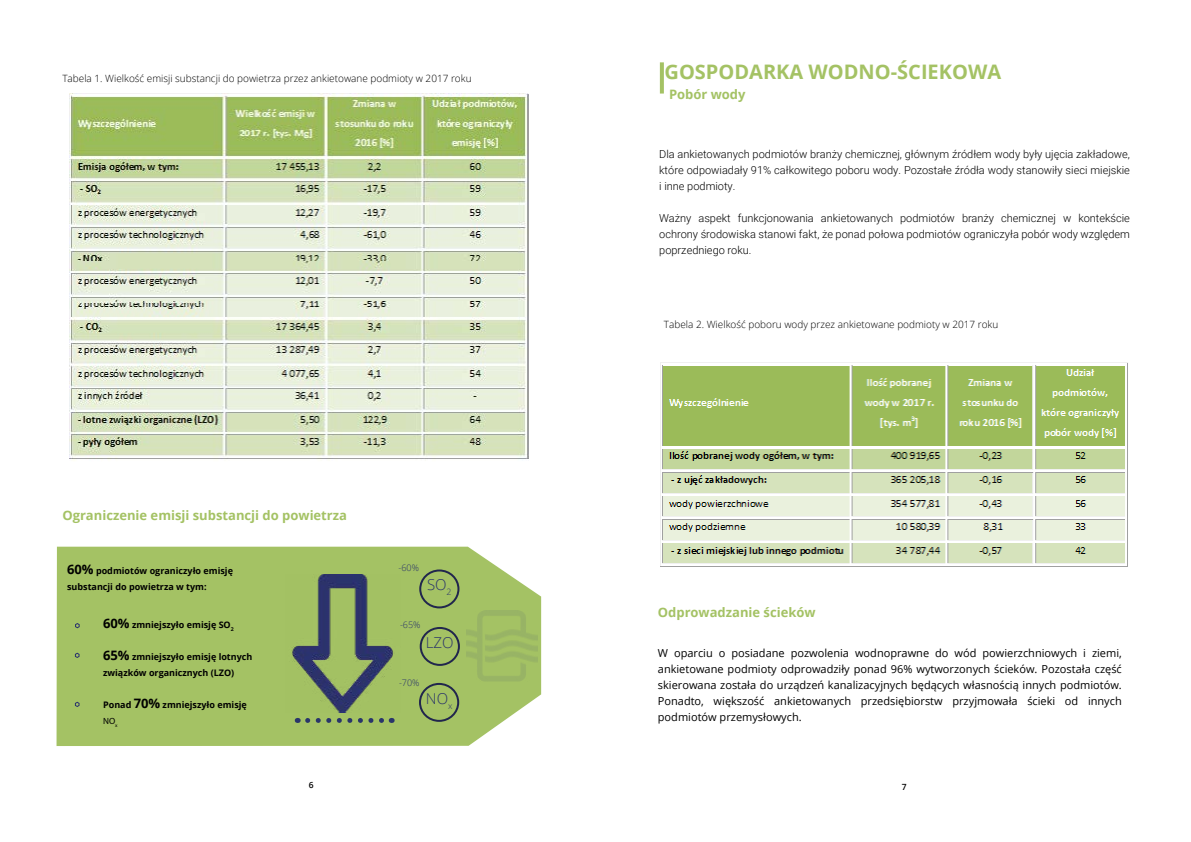
<style>
.page{position:relative;width:1191px;height:842px;background:#fff}
.page>*{position:absolute;margin:0;border:0;box-sizing:border-box;transform-origin:0 0}
.t1{font:700 20px "Open Sans";color:#a4c264}
.t2{font:300 15px "Open Sans";color:#2a346a}
.t3{font:700 13px "Open Sans";color:#a4c264}
.t4{font:300 11px/16px "Roboto";color:#000;text-align:justify}
.t5{font:11px/16px "Open Sans";color:#000;text-align:justify}
.t6{font:300 10px "Open Sans";color:#000}
.t7{font:700 9px/16px "Open Sans";color:#000}
.t8{font:300 9px "Open Sans";color:#2a346a}
.t9{font:9px "Myriad Pro";color:#000}
.t10{font:600 8.5px "Open Sans";color:#000}
.s1{font-size:13px}
</style>
<div class="page">
<svg style="left:660px;top:62px;width:4px;height:32px"></svg>
<div style="left:57px;top:547px;width:484px;height:199px;background:#a4c264"></div>
<img style="left:466px;top:611px;width:71px;height:71px">
<svg style="left:64px;top:611px;width:17px;height:20px"></svg>
<svg style="left:74px;top:701px;width:6px;height:7px"></svg>
<svg style="left:64px;top:652px;width:16px;height:9px"></svg>
<img style="left:286px;top:574px;width:114px;height:139px">
<div style="left:419px;top:569px;width:40px;height:39px;border:2px solid #21264d;border-radius:50%"></div>
<div style="left:419px;top:683px;width:40px;height:39px;border:2px solid #21264d;border-radius:50%"></div>
<div style="left:420px;top:627px;width:40px;height:39px;border:2px solid #21264d;border-radius:50%"></div>
<svg style="left:308px;top:718px;width:84px;height:5px"></svg>
<img style="left:70px;top:94px;width:458px;height:366px">
<img style="left:661px;top:363px;width:467px;height:204px">
<p class="t6" style="left:62px;top:72px;width:411px">Tabela 1. Wielkość emisji substancji do powietrza przez ankietowane podmioty w 2017 roku</p>
<p class="t3" style="left:62px;top:506px;width:286px">Ograniczenie emisji substancji do powietrza</p>
<p class="t7" style="left:67px;top:563px;width:167px"><span class="s1">60%</span> podmiotów ograniczyło emisję substancji do powietrza w tym:</p>
<p class="t7" style="left:103px;top:617px;width:132px"><span class="s1">60%</span> zmniejszyło emisję SO<sub>2</sub></p>
<p class="t7" style="left:103px;top:649px;width:151px"><span class="s1">65%</span> zmniejszyło emisję lotnych związków organicznych (LZO)</p>
<p class="t7" style="left:103px;top:697px;width:145px">Ponad <span class="s1">70%</span> zmniejszyło emisję</p>
<p class="t9" style="left:103px;top:716px;width:16px">NO<sub>x</sub></p>
<p class="t8" style="left:398px;top:562px;width:22px">-60%</p>
<h2 class="t2" style="left:427px;top:574px;width:26px">SO<sub>2</sub></h2>
<p class="t8" style="left:400px;top:618px;width:22px">-65%</p>
<h2 class="t2" style="left:426px;top:633px;width:29px">LZO</h2>
<p class="t8" style="left:399px;top:676px;width:22px">-70%</p>
<h2 class="t2" style="left:426px;top:688px;width:28px">NO<sub>x</sub></h2>
<h1 class="t1" style="left:664px;top:57px;width:338px">GOSPODARKA WODNO-ŚCIEKOWA</h1>
<p class="t3" style="left:669px;top:85px;width:78px">Pobór wody</p>
<p class="t4" style="left:659px;top:146px;width:472px">Dla ankietowanych podmiotów branży chemicznej, głównym źródłem wody były ujęcia zakładowe, które odpowiadały 91% całkowitego poboru wody. Pozostałe źródła wody stanowiły sieci miejskie i inne podmioty.</p>
<p class="t4" style="left:659px;top:210px;width:472px">Ważny aspekt funkcjonowania ankietowanych podmiotów branży chemicznej w kontekście ochrony środowiska stanowi fakt, że ponad połowa podmiotów ograniczyła pobór wody względem poprzedniego roku.</p>
<p class="t6" style="left:664px;top:318px;width:336px">Tabela 2. Wielkość poboru wody przez ankietowane podmioty w 2017 roku</p>
<p class="t3" style="left:658px;top:603px;width:159px">Odprowadzanie ścieków</p>
<p class="t5" style="left:658px;top:644px;width:465px">W oparciu o posiadane pozwolenia wodnoprawne do wód powierzchniowych i ziemi, ankietowane podmioty odprowadziły ponad 96% wytworzonych ścieków. Pozostała część skierowana została do urządzeń kanalizacyjnych będących własnością innych podmiotów.<br>Ponadto, większość ankietowanych przedsiębiorstw przyjmowała ścieki od innych podmiotów przemysłowych.</p>
<p class="t10" style="left:309px;top:779px;width:6px">6</p>
<p class="t10" style="left:902px;top:781px;width:6px">7</p>
</div>
